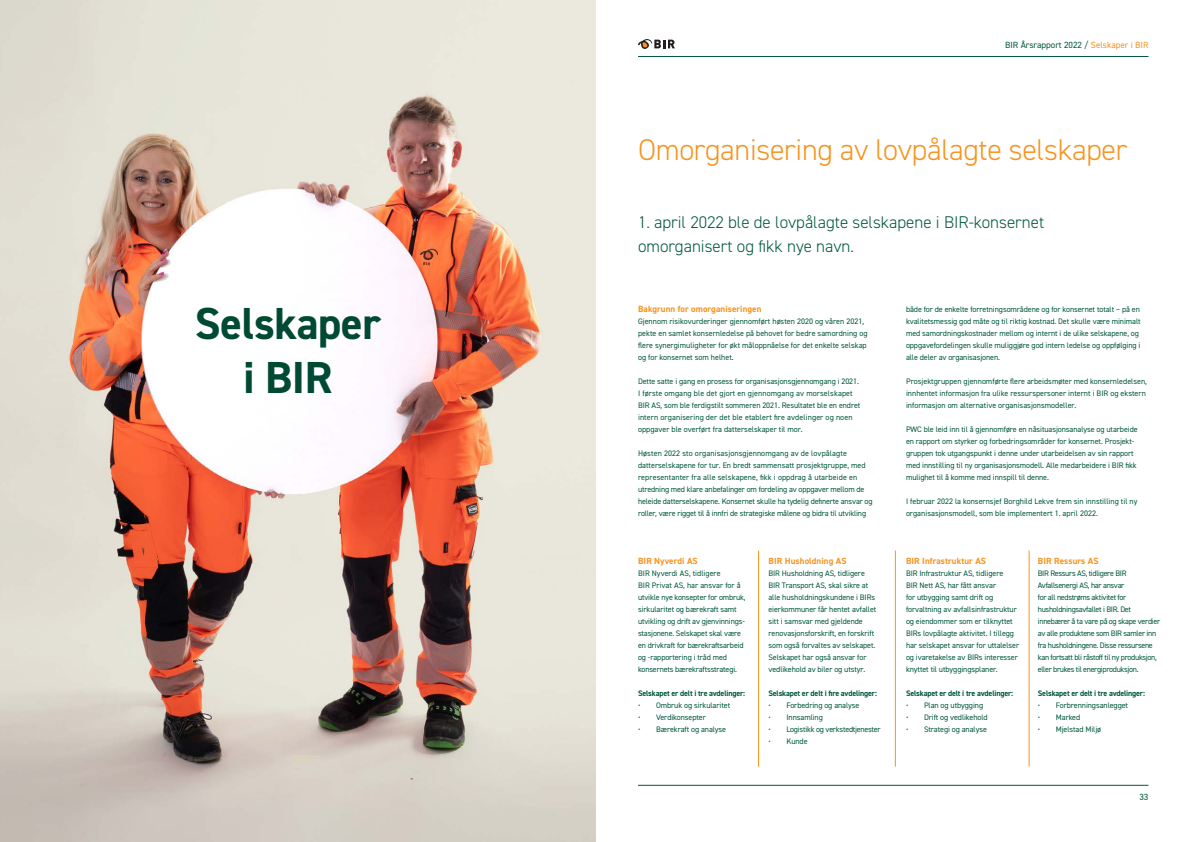
<style>
.page{position:relative;width:1191px;height:842px;background:#fff}
.page>*{position:absolute;margin:0;border:0;box-sizing:border-box;transform-origin:0 0}
._45_pkt_grønn_bold{font:700 45px "DIN2014";letter-spacing:-.01em;color:#004a33}
._30_pkt_oransje{font:300 30px "DIN2014";letter-spacing:-.01em;color:#f7931d}
.Brødtekst{font:300 17px/24px "DIN2014";color:#00583f}
.Liten_overskrift{font:700 9px "DIN2014";letter-spacing:.01em;color:#f7931d}
.t1{font:9px "DIN2014";color:#00583f}
.t2{font:8px/12px "DIN2014";letter-spacing:-.01em;color:#00583f}
.t3{font:8px/12px "DIN2014";letter-spacing:-.04em;color:#00583f}
.t4{font:700 8px "DIN2014";letter-spacing:-.02em;color:#00583f}
.t5{font:8px "DIN2014";letter-spacing:.01em;color:#00583f}
.t6{font:8px "DIN2014";letter-spacing:-.03em;color:#00583f}
.s1{color:#f7931d}
</style>
<div class="page">
<hr style="left:638px;top:56px;width:510px;height:1px;background:#00583f">
<hr style="left:638px;top:785px;width:510px;height:1px;background:#00583f">
<svg style="left:638px;top:39px;width:37px;height:10px"></svg>
<img style="left:0;top:0;width:595px;height:842px">
<hr style="left:758px;top:550px;width:1px;height:216px;background:#f7931d">
<hr style="left:895px;top:550px;width:1px;height:216px;background:#f7931d">
<hr style="left:1028px;top:550px;width:1px;height:216px;background:#f7931d">
<p class="_45_pkt_grønn_bold" style="left:195px;top:293px;width:187px">Selskaper</p>
<p class="_45_pkt_grønn_bold" style="left:243px;top:347px;width:91px">i BIR</p>
<p class="t1" style="left:1005px;top:39px;width:145px">BIR Årsrapport 2022 / <span class="s1">Selskaper i BIR</span></p>
<p class="_30_pkt_oransje" style="left:638px;top:131px;width:491px">Omorganisering av lovpålagte selskaper</p>
<p class="Brødtekst" style="left:638px;top:210px;width:408px">1. april 2022 ble de lovpålagte selskapene i BIR-konsernet omorganisert og fikk nye navn.</p>
<p class="Liten_overskrift" style="left:638px;top:303px;width:125px">Bakgrunn for omorganiseringen</p>
<p class="t2" style="left:638px;top:315px;width:231px">Gjennom risikovurderinger gjennomført høsten 2020 og våren 2021, pekte en samlet konsernledelse på behovet for bedre samordning og flere synergimuligheter for økt måloppnåelse for det enkelte selskap</p>
<p class="t2" style="left:638px;top:351px;width:97px">og for konsernet som helhet.</p>
<p class="t2" style="left:638px;top:375px;width:222px">Dette satte i gang en prosess for organisasjonsgjennomgang i 2021.</p>
<p class="t5" style="left:638px;top:388px;width:216px">I første omgang ble det gjort en gjennomgang av morselskapet</p>
<p class="t2" style="left:638px;top:399px;width:224px">BIR AS, som ble ferdigstilt sommeren 2021. Resultatet ble en endret intern organisering der det ble etablert fire avdelinger og noen oppgaver ble overført fra datterselskaper til mor.</p>
<p class="t2" style="left:638px;top:447px;width:236px">Høsten 2022 sto organisasjonsgjennomgang av de lovpålagte datterselskapene for tur. En bredt sammensatt prosjektgruppe, med representanter fra alle selskapene, fikk i oppdrag å utarbeide en utredning med klare anbefalinger om fordeling av oppgaver mellom de heleide datterselskapene. Konsernet skulle ha tydelig definerte ansvar og roller, være rigget til å innfri de strategiske målene og bidra til utvikling</p>
<p class="Liten_overskrift" style="left:638px;top:555px;width:61px">BIR Nyverdi AS</p>
<p class="t2" style="left:638px;top:567px;width:104px">BIR Nyverdi AS, tidligere<br>BIR Privat AS, har ansvar for å</p>
<p class="t2" style="left:638px;top:591px;width:109px">utvikle nye konsepter for ombruk,</p>
<p class="t2" style="left:638px;top:603px;width:100px">sirkularitet og bærekraft samt</p>
<p class="t2" style="left:638px;top:615px;width:108px">utvikling og drift av gjenvinnings&shy;stasjonene. Selskapet skal være en drivkraft for bærekraftsarbeid og -rapportering i tråd med konsernets bærekraftsstrategi.</p>
<p class="t4" style="left:638px;top:688px;width:109px">Selskapet er delt i tre avdelinger:</p>
<p class="t2" style="left:638px;top:699px;width:94px">• Ombruk og sirkularitet</p>
<p class="t2" style="left:638px;top:711px;width:69px">• Verdikonsepter</p>
<p class="t2" style="left:638px;top:723px;width:90px">• Bærekraft og analyse</p>
<p class="Liten_overskrift" style="left:768px;top:555px;width:80px">BIR Husholdning AS</p>
<p class="t2" style="left:768px;top:567px;width:109px">BIR Husholdning AS, tidligere<br>BIR Transport AS, skal sikre at alle husholdningskundene i BIRs eierkommuner får hentet avfallet sitt i samsvar med gjeldende renovasjonsforskrift, en forskrift som også forvaltes av selskapet.<br>Selskapet har også ansvar for vedlikehold av biler og utstyr.</p>
<p class="t4" style="left:768px;top:688px;width:110px">Selskapet er delt i fire avdelinger:</p>
<p class="t2" style="left:768px;top:699px;width:92px">• Forbedring og analyse</p>
<p class="t2" style="left:768px;top:711px;width:56px">• Innsamling</p>
<p class="t6" style="left:768px;top:724px;width:114px">• Logistikk og verkstedtjenester</p>
<p class="t2" style="left:768px;top:735px;width:41px">• Kunde</p>
<p class="t2" style="left:906px;top:303px;width:236px">både for de enkelte forretningsområdene og for konsernet totalt – på en kvalitetsmessig god måte og til riktig kostnad. Det skulle være minimalt med samordningskostnader mellom og internt i de ulike selskapene, og oppgavefordelingen skulle muliggjøre god intern ledelse og oppfølging i alle deler av organisasjonen.</p>
<p class="t2" style="left:906px;top:375px;width:242px">Prosjektgruppen gjennomførte flere arbeidsmøter med konsernledelsen, innhentet informasjon fra ulike ressurspersoner internt i BIR og ekstern informasjon om alternative organisasjonsmodeller.</p>
<p class="t2" style="left:906px;top:423px;width:233px">PWC ble leid inn til å gjennomføre en nåsituasjonsanalyse og utarbeide</p>
<p class="t2" style="left:906px;top:435px;width:232px">en rapport om styrker og forbedringsområder for konsernet. Prosjekt&shy;gruppen tok utgangspunkt i denne under utarbeidelsen av sin rapport med innstilling til ny organisasjonsmodell. Alle medarbeidere i BIR fikk mulighet til å komme med innspill til denne.</p>
<p class="t2" style="left:906px;top:495px;width:233px">I februar 2022 la konsernsjef Borghild Lekve frem sin innstilling til ny organisasjonsmodell, som ble implementert 1. april 2022.</p>
<p class="Liten_overskrift" style="left:906px;top:555px;width:82px">BIR Infrastruktur AS</p>
<p class="t2" style="left:906px;top:567px;width:115px">BIR Infrastruktur AS, tidligere<br>BIR Nett AS, har fått ansvar<br>for utbygging samt drift og forvaltning av avfallsinfrastruktur og eiendommer som er tilknyttet BIRs lovpålagte aktivitet. I tillegg har selskapet ansvar for uttalelser og ivaretakelse av BIRs interesser knyttet til utbyggingsplaner.</p>
<p class="t4" style="left:906px;top:688px;width:109px">Selskapet er delt i tre avdelinger:</p>
<p class="t2" style="left:906px;top:699px;width:79px">• Plan og utbygging</p>
<p class="t2" style="left:906px;top:711px;width:83px">• Drift og vedlikehold</p>
<p class="t2" style="left:906px;top:723px;width:82px">• Strategi og analyse</p>
<p class="Liten_overskrift" style="left:1037px;top:555px;width:62px">BIR Ressurs AS</p>
<p class="t3" style="left:1037px;top:567px;width:124px">BIR Ressurs AS, tidligere BIR Avfallsenergi AS, har ansvar<br>for all nedstrøms aktivitet for husholdningsavfallet i BIR. Det innebærer å ta vare på og skape verdier av alle produktene som BIR samler inn fra husholdningene. Disse ressursene kan fortsatt bli råstoff til ny produksjon, eller brukes til energiproduksjon.</p>
<p class="t4" style="left:1037px;top:688px;width:109px">Selskapet er delt i tre avdelinger:</p>
<p class="t2" style="left:1037px;top:699px;width:92px">• Forbrenningsanlegget</p>
<p class="t2" style="left:1037px;top:711px;width:44px">• Marked</p>
<p class="t2" style="left:1037px;top:723px;width:65px">• Mjelstad Miljø</p>
<p class="t1" style="left:1139px;top:791px;width:10px">33</p>
</div>
